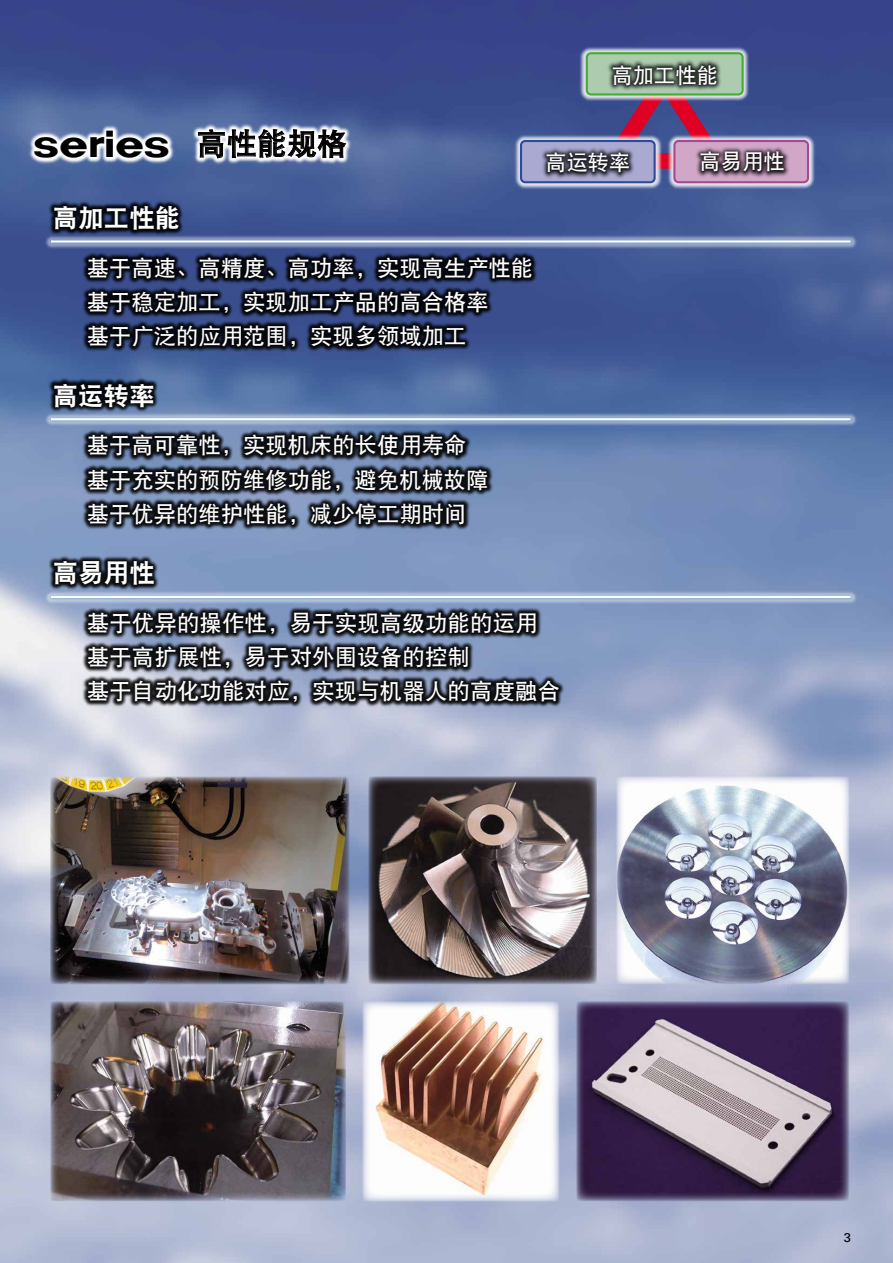
<style>
.page{position:relative;width:893px;height:1263px;background:#fff}
.page>*{position:absolute;margin:0;border:0;box-sizing:border-box;transform-origin:0 0}
.t1{font:36.15px "FANUCBK TTF";color:#000}
.t2{font:25.5px "DF Hei GB W9";color:#fff}
.t3{font:22.35px/34px "DF Hei GB W7";color:#fff}
.t4{font:21.3px "DF Hei GB W7";color:#fff}
.t5{font:12.75px "Univers";color:#000}
.s1{font-family:"DF Hei GB W7";font-size:29.7px}
</style>
<div class="page">
<img style="left:0;top:0;width:893px;height:1263px">
<svg style="left:599px;top:103px;width:131px;height:65px;background:#6a386f"></svg>
<img style="left:513px;top:133px;width:150px;height:58px">
<img style="left:516px;top:136px;width:144px;height:51px">
<div style="left:521px;top:141px;width:134px;height:41px;background:#a9a9d1;border-radius:4px"></div>
<div style="left:520px;top:140px;width:136px;height:43px;border:2px solid #2d4b9b;border-radius:4px"></div>
<img style="left:666px;top:133px;width:150px;height:58px">
<img style="left:669px;top:136px;width:144px;height:51px">
<div style="left:674px;top:141px;width:134px;height:41px;background:#d2a6c7;border-radius:4px"></div>
<div style="left:673px;top:140px;width:136px;height:43px;border:2px solid #a74992;border-radius:4px"></div>
<img style="left:579px;top:45px;width:172px;height:58px">
<img style="left:582px;top:48px;width:166px;height:51px">
<div style="left:587px;top:53px;width:156px;height:41px;background:#adcbaf;border-radius:4px"></div>
<div style="left:586px;top:52px;width:158px;height:44px;border:2px solid #44ac2f;border-radius:4px"></div>
<img style="left:44px;top:233px;width:814px;height:17px">
<img style="left:47px;top:237px;width:807px;height:10px">
<hr style="left:51px;top:240px;width:799px;height:3px;background:#fff">
<img style="left:44px;top:589px;width:814px;height:17px">
<img style="left:47px;top:592px;width:807px;height:10px">
<hr style="left:51px;top:596px;width:799px;height:2px;background:#fff">
<img style="left:44px;top:411px;width:814px;height:17px">
<img style="left:47px;top:414px;width:807px;height:10px">
<hr style="left:51px;top:418px;width:799px;height:2px;background:#fff">
<img style="left:48px;top:199px;width:491px;height:155px">
<img style="left:49px;top:201px;width:488px;height:150px">
<img style="left:48px;top:377px;width:446px;height:154px">
<img style="left:49px;top:379px;width:443px;height:150px">
<img style="left:48px;top:554px;width:518px;height:155px">
<img style="left:49px;top:556px;width:515px;height:150px">
<img style="left:608px;top:60px;width:110px;height:30px">
<img style="left:609px;top:62px;width:112px;height:26px">
<img style="left:542px;top:148px;width:92px;height:30px">
<img style="left:543px;top:150px;width:90px;height:26px">
<img style="left:696px;top:147px;width:93px;height:30px">
<img style="left:697px;top:149px;width:90px;height:26px">
<img style="left:0;top:110px;width:176px;height:63px">
<img style="left:0;top:113px;width:174px;height:60px">
<img style="left:191px;top:123px;width:161px;height:42px">
<img style="left:193px;top:125px;width:158px;height:38px">
<svg style="left:198px;top:129px;width:148px;height:29px"></svg>
<img style="left:368px;top:776px;width:229px;height:209px">
<img style="left:616px;top:776px;width:233px;height:209px">
<img style="left:50px;top:1002px;width:296px;height:199px">
<img style="left:362px;top:1002px;width:198px;height:199px">
<img style="left:576px;top:1002px;width:273px;height:199px">
<img style="left:50px;top:776px;width:299px;height:209px">
<h1 class="t1" style="left:33px;top:126px;width:315px">series <span class="s1">高性能规格</span></h1>
<p class="t4" style="left:612px;top:63px;width:108px">高加工性能</p>
<p class="t4" style="left:545px;top:151px;width:87px">高运转率</p>
<p class="t4" style="left:700px;top:150px;width:87px">高易用性</p>
<p class="t2" style="left:53px;top:204px;width:129px">高加工性能</p>
<p class="t3" style="left:87px;top:251px;width:448px">基于高速、高精度、高功率，实现高生产性能基于稳定加工，实现加工产品的高合格率<br>基于广泛的应用范围，实现多领域加工</p>
<p class="t2" style="left:53px;top:382px;width:104px">高运转率</p>
<p class="t3" style="left:87px;top:428px;width:403px">基于高可靠性，实现机床的长使用寿命基于充实的预防维修功能，避免机械故障基于优异的维护性能，减少停工期时间</p>
<p class="t2" style="left:53px;top:559px;width:104px">高易用性</p>
<p class="t3" style="left:87px;top:606px;width:475px">基于优异的操作性，易于实现高级功能的运用基于高扩展性，易于对外围设备的控制<br>基于自动化功能对应，实现与机器人的高度融合</p>
<p class="t5" style="left:844px;top:1230px;width:9px">3</p>
</div>
